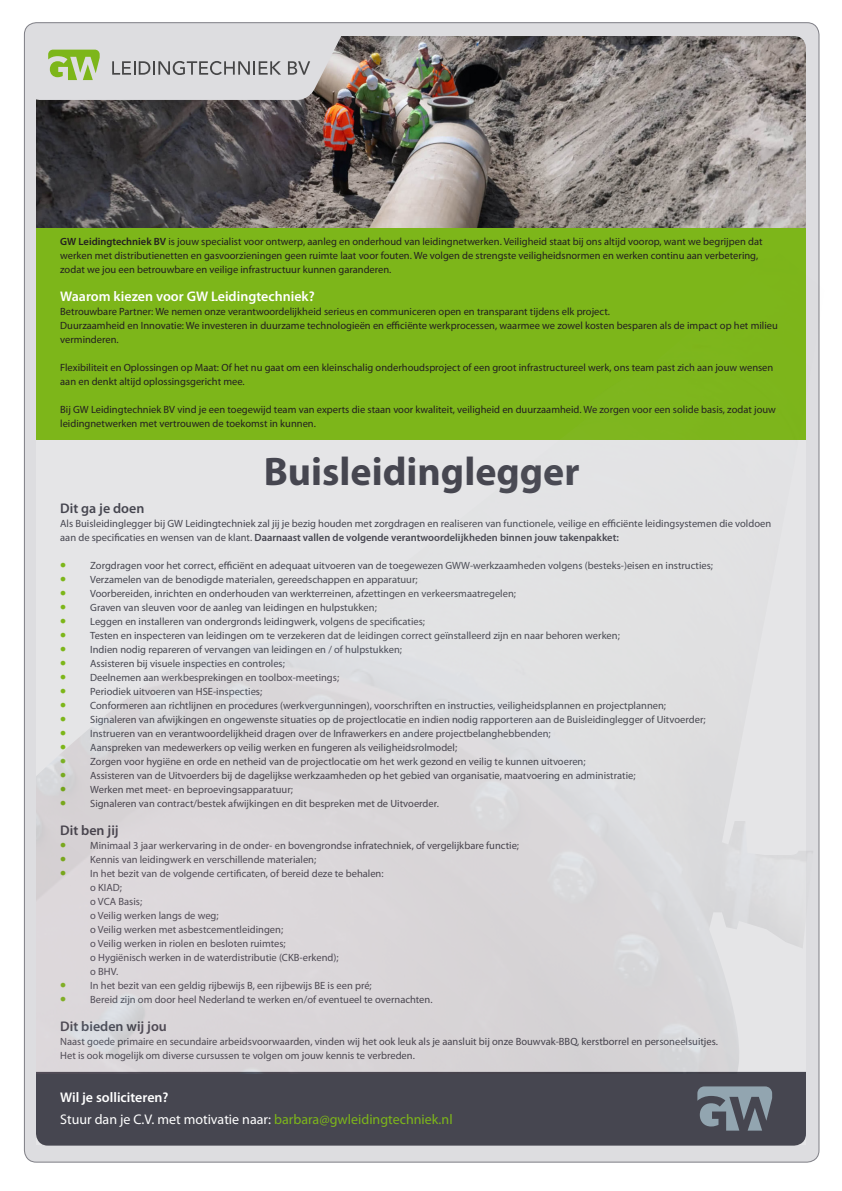
<style>
.page{position:relative;width:842px;height:1191px;background:#fff}
.page>*{position:absolute;margin:0;border:0;box-sizing:border-box;transform-origin:0 0}
.t1{font:700 40px "Myriad Pro";color:#464650}
.t2{font:14px "Myriad Pro";color:#fff}
.t3{font:600 14px "Myriad Pro";color:#fff}
.t4{font:600 14px "Myriad Pro";color:#464650}
.t5{font:10.5px/14px "Myriad Pro";color:#464650}
.t6{font:10.5px/14px "Myriad Pro";color:#231f20}
.s1{font-weight:600}
.s2{color:#7db61a}
</style>
<div class="page">
<div style="left:24px;top:23px;width:795px;height:1139px;background:#dddde0;border-radius:12px"></div>
<img style="left:36px;top:36px;width:770px;height:192px">
<svg style="left:36px;top:36px;width:310px;height:64px"></svg>
<div style="left:36px;top:228px;width:770px;height:211px;background:#7db61a"></div>
<div style="left:36px;top:1074px;width:770px;height:71px;background:#464650"></div>
<svg style="left:697px;top:1086px;width:75px;height:44px;background:#717c87"></svg>
<img style="left:36px;top:238px;width:784px;height:836px">
<p class="t6" style="left:60px;top:234px;width:704px"><span class="s1">GW Leidingtechniek BV</span> is jouw specialist voor ontwerp, aanleg en onderhoud van leidingnetwerken. Veiligheid staat bij ons altijd voorop, want we begrijpen dat werken met distributienetten en gasvoorzieningen geen ruimte laat voor fouten. We volgen de strengste veiligheidsnormen en werken continu aan verbetering, zodat we jou een betrouwbare en veilige infrastructuur kunnen garanderen.</p>
<p class="t3" style="left:60px;top:287px;width:256px">Waarom kiezen voor GW Leidingtechniek?</p>
<p class="t6" style="left:60px;top:304px;width:551px">Betrouwbare Partner: We nemen onze verantwoordelijkheid serieus en communiceren open en transparant tijdens elk project.</p>
<p class="t6" style="left:60px;top:318px;width:719px">Duurzaamheid en Innovatie: We investeren in duurzame technologieën en efficiënte werkprocessen, waarmee we zowel kosten besparen als de impact op het milieu verminderen.</p>
<p class="t6" style="left:60px;top:360px;width:715px">Flexibiliteit en Oplossingen op Maat: Of het nu gaat om een kleinschalig onderhoudsproject of een groot infrastructureel werk, ons team past zich aan jouw wensen aan en denkt altijd oplossingsgericht mee.</p>
<p class="t6" style="left:60px;top:402px;width:717px">Bij GW Leidingtechniek BV vind je een toegewijd team van experts die staan voor kwaliteit, veiligheid en duurzaamheid. We zorgen voor een solide basis, zodat jouw leidingnetwerken met vertrouwen de toekomst in kunnen.</p>
<p class="t1" style="left:264px;top:445px;width:317px">Buisleidinglegger</p>
<p class="t4" style="left:60px;top:499px;width:86px">Dit ga je doen</p>
<p class="t5" style="left:60px;top:516px;width:712px">Als Buisleidinglegger bij GW Leidingtechniek zal jij je bezig houden met zorgdragen en realiseren van functionele, veilige en efficiënte leidingsystemen die voldoen aan de specificaties en wensen van de klant. <span class="s1">Daarnaast vallen de volgende verantwoordelijkheden binnen jouw takenpakket:</span></p>
<p class="t5" style="left:60px;top:558px;width:654px"><span class="s2">●</span> Zorgdragen voor het correct, efficiënt en adequaat uitvoeren van de toegewezen GWW-werkzaamheden volgens (besteks-)eisen en instructies;</p>
<p class="t5" style="left:60px;top:572px;width:359px"><span class="s2">●</span> Verzamelen van de benodigde materialen, gereedschappen en apparatuur;</p>
<p class="t5" style="left:60px;top:586px;width:457px"><span class="s2">●</span> Voorbereiden, inrichten en onderhouden van werkterreinen, afzettingen en verkeersmaatregelen;</p>
<p class="t5" style="left:60px;top:600px;width:318px"><span class="s2">●</span> Graven van sleuven voor de aanleg van leidingen en hulpstukken;</p>
<p class="t5" style="left:60px;top:614px;width:366px"><span class="s2">●</span> Leggen en installeren van ondergronds leidingwerk, volgens de specificaties;</p>
<p class="t5" style="left:60px;top:628px;width:561px"><span class="s2">●</span> Testen en inspecteren van leidingen om te verzekeren dat de leidingen correct geïnstalleerd zijn en naar behoren werken;</p>
<p class="t5" style="left:60px;top:642px;width:343px"><span class="s2">●</span> Indien nodig repareren of vervangen van leidingen en / of hulpstukken;</p>
<p class="t5" style="left:60px;top:656px;width:226px"><span class="s2">●</span> Assisteren bij visuele inspecties en controles;</p>
<p class="t5" style="left:60px;top:670px;width:280px"><span class="s2">●</span> Deelnemen aan werkbesprekingen en toolbox-meetings;</p>
<p class="t5" style="left:60px;top:684px;width:204px"><span class="s2">●</span> Periodiek uitvoeren van HSE-inspecties;</p>
<p class="t5" style="left:60px;top:698px;width:607px"><span class="s2">●</span> Conformeren aan richtlijnen en procedures (werkvergunningen), voorschriften en instructies, veiligheidsplannen en projectplannen;</p>
<p class="t5" style="left:60px;top:712px;width:647px"><span class="s2">●</span> Signaleren van afwijkingen en ongewenste situaties op de projectlocatie en indien nodig rapporteren aan de Buisleidinglegger of Uitvoerder;</p>
<p class="t5" style="left:60px;top:726px;width:492px"><span class="s2">●</span> Instrueren van en verantwoordelijkheid dragen over de Infrawerkers en andere projectbelanghebbenden;</p>
<p class="t5" style="left:60px;top:740px;width:398px"><span class="s2">●</span> Aanspreken van medewerkers op veilig werken en fungeren als veiligheidsrolmodel;</p>
<p class="t5" style="left:60px;top:754px;width:527px"><span class="s2">●</span> Zorgen voor hygiëne en orde en netheid van de projectlocatie om het werk gezond en veilig te kunnen uitvoeren;</p>
<p class="t5" style="left:60px;top:768px;width:577px"><span class="s2">●</span> Assisteren van de Uitvoerders bij de dagelijkse werkzaamheden op het gebied van organisatie, maatvoering en administratie;</p>
<p class="t5" style="left:60px;top:782px;width:234px"><span class="s2">●</span> Werken met meet- en beproevingsapparatuur;</p>
<p class="t5" style="left:60px;top:796px;width:380px"><span class="s2">●</span> Signaleren van contract/bestek afwijkingen en dit bespreken met de Uitvoerder.</p>
<p class="t4" style="left:60px;top:821px;width:60px">Dit ben jij</p>
<p class="t5" style="left:60px;top:838px;width:460px"><span class="s2">●</span> Minimaal 3 jaar werkervaring in de onder- en bovengrondse infratechniek, of vergelijkbare functie;</p>
<p class="t5" style="left:60px;top:852px;width:258px"><span class="s2">●</span> Kennis van leidingwerk en verschillende materialen;</p>
<p class="t5" style="left:60px;top:866px;width:325px"><span class="s2">●</span> In het bezit van de volgende certificaten, of bereid deze te behalen:</p>
<p class="t5" style="left:90px;top:880px;width:33px">o KIAD;</p>
<p class="t5" style="left:90px;top:894px;width:53px">o VCA Basis;</p>
<p class="t5" style="left:90px;top:908px;width:130px">o Veilig werken langs de weg;</p>
<p class="t5" style="left:90px;top:922px;width:194px">o Veilig werken met asbestcementleidingen;</p>
<p class="t5" style="left:90px;top:936px;width:197px">o Veilig werken in riolen en besloten ruimtes;</p>
<p class="t5" style="left:90px;top:950px;width:250px">o Hygiënisch werken in de waterdistributie (CKB-erkend);</p>
<p class="t5" style="left:90px;top:964px;width:29px">o BHV.</p>
<p class="t5" style="left:60px;top:978px;width:313px"><span class="s2">●</span> In het bezit van een geldig rijbewijs B, een rijbewijs BE is een pré;</p>
<p class="t5" style="left:60px;top:992px;width:374px"><span class="s2">●</span> Bereid zijn om door heel Nederland te werken en/of eventueel te overnachten.</p>
<p class="t4" style="left:60px;top:1017px;width:108px">Dit bieden wij jou</p>
<p class="t5" style="left:60px;top:1034px;width:659px">Naast goede primaire en secundaire arbeidsvoorwaarden, vinden wij het ook leuk als je aansluit bij onze Bouwvak-BBQ, kerstborrel en personeelsuitjes.</p>
<p class="t5" style="left:60px;top:1048px;width:356px">Het is ook mogelijk om diverse cursussen te volgen om jouw kennis te verbreden.</p>
<p class="t3" style="left:60px;top:1088px;width:110px">Wil je solliciteren?</p>
<p class="t2" style="left:60px;top:1110px;width:394px">Stuur dan je C.V. met motivatie naar: <span class="s2">barbara@gwleidingtechniek.nl</span></p>
</div>
